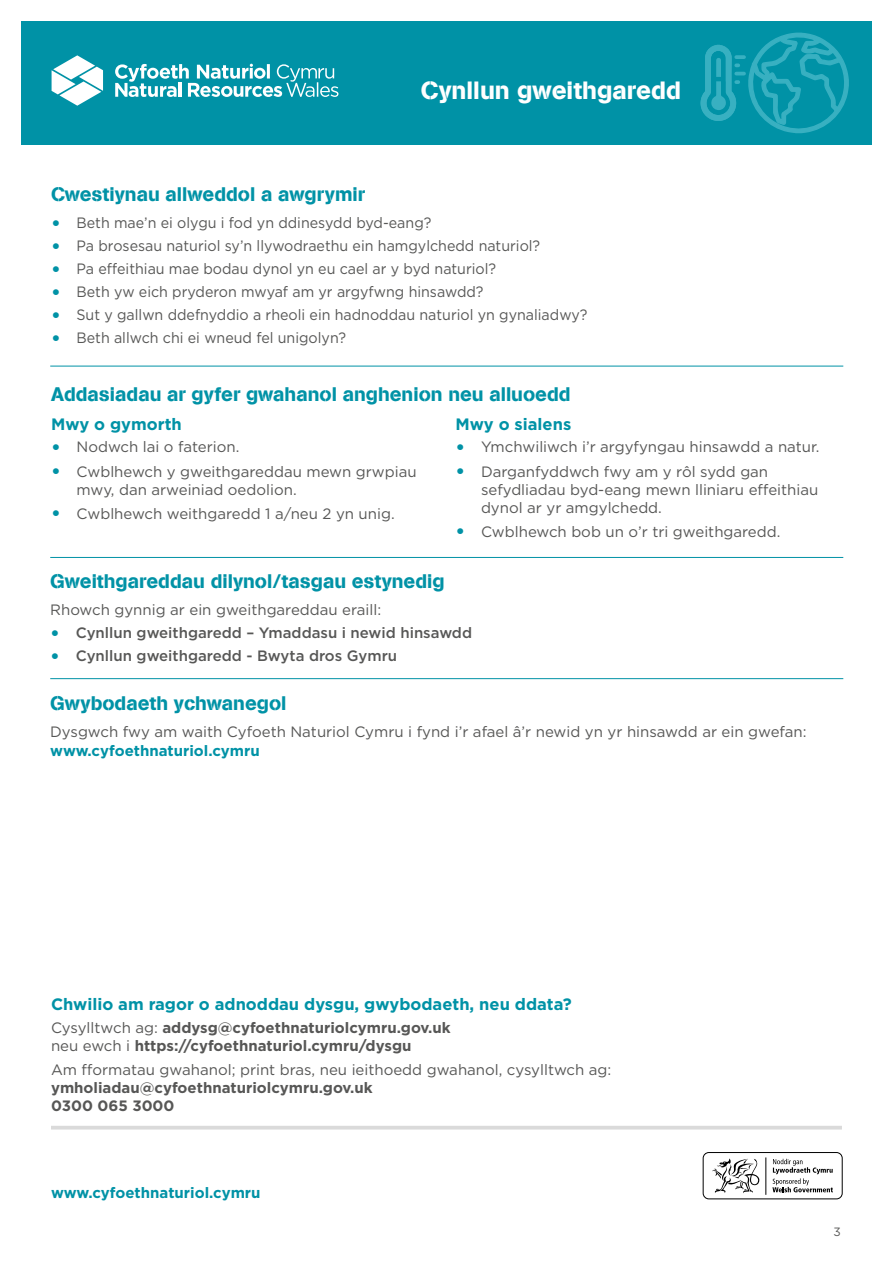
<style>
.page{position:relative;width:893px;height:1263px;background:#fff}
.page>*{position:absolute;margin:0;border:0;box-sizing:border-box;transform-origin:0 0}
.t1{font:24.75px "AG Book Stencil";color:#fff}
.t2{font:19.5px "AG Book Stencil";color:#0092a6}
.t3{font:700 16.5px "Gotham";color:#0092a6}
.t4{font:15px/18px "Gotham";color:#575756}
.t5{font:15px "Gotham";color:#575756;scale:.95 1}
.t6{font:700 15px/18px "Gotham";color:#575756}
.t7{font:500 15px "Gotham";color:#575756}
.t8{font:700 15px "Gotham";color:#0092a6}
.t9{font:12px "Gotham";color:#575756}
.s1{font-weight:700;font-size:19.5px;color:#0092a6}
.s2{font-weight:400}
</style>
<div class="page">
<div style="left:21px;top:21px;width:851px;height:124px;background:#0092a6"></div>
<svg style="left:52px;top:55px;width:51px;height:51px"></svg>
<svg style="left:115px;top:64px;width:223px;height:33px"></svg>
<svg style="left:700px;top:32px;width:149px;height:102px"></svg>
<hr style="left:50px;top:557px;width:793px;height:1px;background:#0092a6">
<hr style="left:50px;top:678px;width:793px;height:1px;background:#0092a6">
<hr style="left:50px;top:366px;width:793px;height:1px;background:#0092a6">
<div style="left:703px;top:1152px;width:139px;height:47px;border:1px solid #000;border-radius:6px"></div>
<hr style="left:765px;top:1157px;width:1px;height:38px;background:#000">
<svg style="left:772px;top:1159px;width:61px;height:33px"></svg>
<svg style="left:712px;top:1158px;width:47px;height:35px"></svg>
<hr style="left:51px;top:1126px;width:791px;height:3px;background:#dadada">
<h1 class="t1" style="left:421px;top:75px;width:262px">Cynllun gweithgaredd</h1>
<h2 class="t2" style="left:51px;top:182px;width:316px">Cwestiynau allweddol a awgrymir</h2>
<p class="t5" style="left:51px;top:213px;width:402px"><span class="s1">•</span> Beth mae’n ei olygu i fod yn ddinesydd byd-eang?</p>
<p class="t5" style="left:51px;top:236px;width:516px"><span class="s1">•</span> Pa brosesau naturiol sy’n llywodraethu ein hamgylchedd naturiol?</p>
<p class="t5" style="left:51px;top:259px;width:470px"><span class="s1">•</span> Pa effeithiau mae bodau dynol yn eu cael ar y byd naturiol?</p>
<p class="t5" style="left:51px;top:282px;width:457px"><span class="s1">•</span> Beth yw eich pryderon mwyaf am yr argyfwng hinsawdd?</p>
<p class="t5" style="left:51px;top:305px;width:566px"><span class="s1">•</span> Sut y gallwn ddefnyddio a rheoli ein hadnoddau naturiol yn gynaliadwy?</p>
<p class="t5" style="left:51px;top:328px;width:312px"><span class="s1">•</span> Beth allwch chi ei wneud fel unigolyn?</p>
<h2 class="t2" style="left:51px;top:382px;width:521px">Addasiadau ar gyfer gwahanol anghenion neu alluoedd</h2>
<p class="t3" style="left:51px;top:413px;width:132px">Mwy o gymorth</p>
<p class="t4" style="left:51px;top:438px;width:190px"><span class="s1">•</span> Nodwch lai o faterion.</p>
<p class="t4" style="left:77px;top:462px;width:342px;text-indent:-26px"><span class="s1">•</span> Cwblhewch y gweithgareddau mewn grwpiau mwy, dan arweiniad oedolion.</p>
<p class="t4" style="left:51px;top:504px;width:345px"><span class="s1">•</span> Cwblhewch weithgaredd 1 a/neu 2 yn unig.</p>
<p class="t3" style="left:455px;top:413px;width:117px">Mwy o sialens</p>
<p class="t4" style="left:455px;top:438px;width:366px"><span class="s1">•</span> Ymchwiliwch i’r argyfyngau hinsawdd a natur.</p>
<p class="t4" style="left:481px;top:462px;width:339px;text-indent:-26px"><span class="s1">•</span> Darganfyddwch fwy am y rôl sydd gan sefydliadau byd-eang mewn lliniaru effeithiau dynol ar yr amgylchedd.</p>
<p class="t4" style="left:455px;top:522px;width:326px"><span class="s1">•</span> Cwblhewch bob un o’r tri gweithgaredd.</p>
<h2 class="t2" style="left:50px;top:569px;width:396px">Gweithgareddau dilynol/tasgau estynedig</h2>
<p class="t4" style="left:50px;top:600px;width:332px">Rhowch gynnig ar ein gweithgareddau eraill:</p>
<p class="t7" style="left:50px;top:623px;width:423px"><span class="s1">•</span> Cynllun gweithgaredd – Ymaddasu i newid hinsawdd</p>
<p class="t7" style="left:50px;top:646px;width:348px"><span class="s1">•</span> Cynllun gweithgaredd - Bwyta dros Gymru</p>
<h2 class="t2" style="left:50px;top:691px;width:238px">Gwybodaeth ychwanegol</h2>
<p class="t4" style="left:50px;top:722px;width:758px">Dysgwch fwy am waith Cyfoeth Naturiol Cymru i fynd i’r afael â’r newid yn yr hinsawdd ar ein gwefan:</p>
<p class="t8" style="left:50px;top:740px;width:211px">www.cyfoethnaturiol.cymru</p>
<p class="t3" style="left:51px;top:994px;width:522px">Chwilio am ragor o adnoddau dysgu, gwybodaeth, neu ddata?</p>
<p class="t6" style="left:51px;top:1018px;width:401px"><span class="s2">Cysylltwch ag:</span> addysg@cyfoethnaturiolcymru.gov.uk <span class="s2">neu ewch i</span> https://cyfoethnaturiol.cymru/dysgu</p>
<p class="t4" style="left:51px;top:1060px;width:562px">Am fformatau gwahanol; print bras, neu ieithoedd gwahanol, cysylltwch ag:</p>
<p class="t6" style="left:51px;top:1079px;width:323px">ymholiadau@cyfoethnaturiolcymru.gov.uk<br>0300 065 3000</p>
<p class="t8" style="left:51px;top:1183px;width:211px">www.cyfoethnaturiol.cymru</p>
<p class="t9" style="left:833px;top:1224px;width:9px">3</p>
</div>
